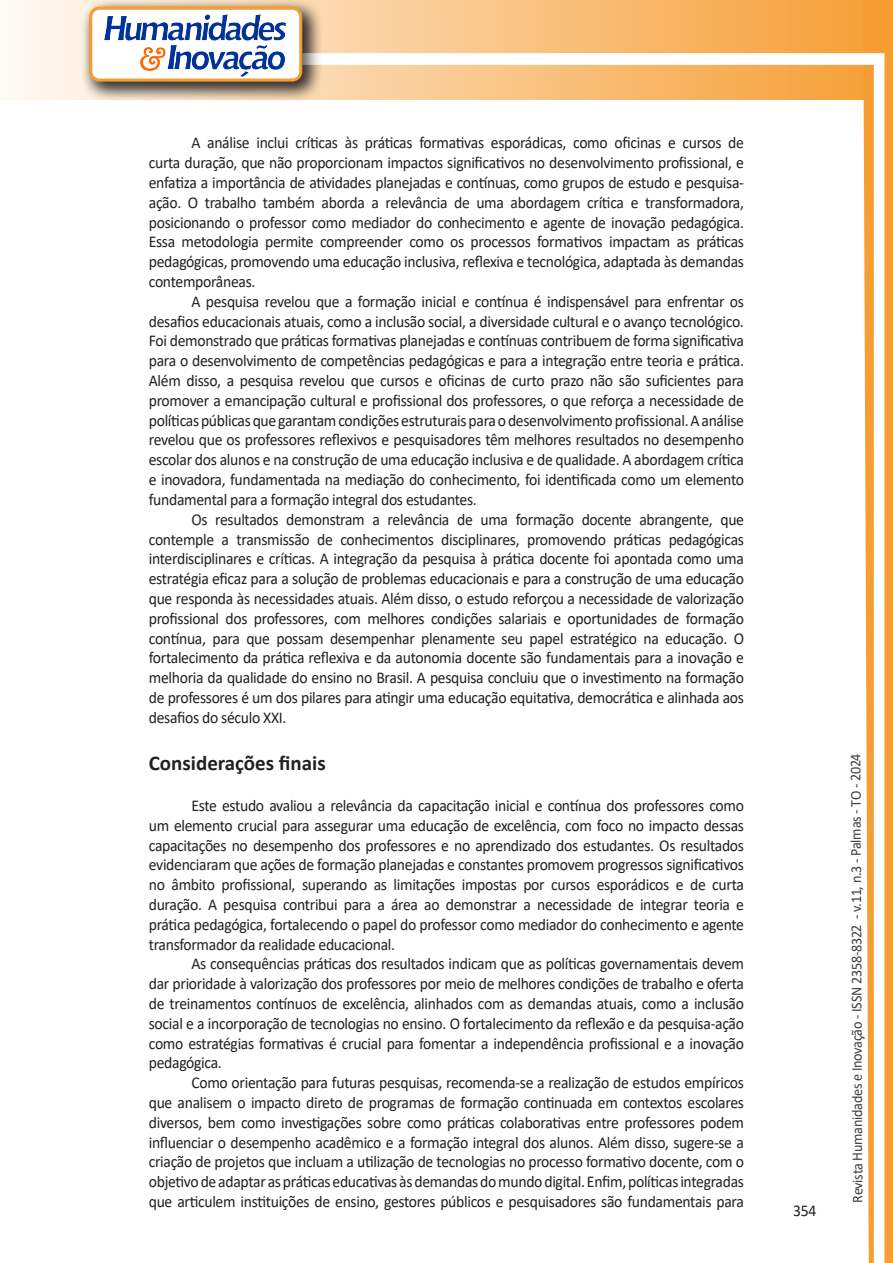
<style>
.page{position:relative;width:893px;height:1263px;background:#fff}
.page>*{position:absolute;margin:0;border:0;box-sizing:border-box;transform-origin:0 0}
.Titulo_2{font:700 21px "Calibri";color:#231f20}
.texto{font:16.5px/19.8px "Calibri";letter-spacing:-.02em;color:#231f20;text-align:justify;scale:.95 1}
.t1{font:15px "Calibri";letter-spacing:-.025em;color:#3e3e3f;scale:.95 1}
</style>
<div class="page">
<svg style="left:5px;top:0;width:858px;height:100px;background:#f9c484"></svg>
<div style="left:302px;top:53px;width:582px;height:12px;background:#fff;border:2px solid #fff"></div>
<svg style="left:863px;top:0;width:30px;height:1263px"></svg>
<div style="left:81px;top:0;width:241px;height:102px;background:#231f20;opacity:.75"></div>
<div style="left:91px;top:8px;width:210px;height:72px;background:#fff;border-radius:9px"></div>
<img style="left:104px;top:14px;width:181px;height:62px">
<div style="left:89px;top:7px;width:213px;height:75px;border:3px solid #f69e34;border-radius:9px"></div>
<p class="texto" style="left:149px;top:133px;width:628px;text-indent:43px">A análise inclui críticas às práticas formativas esporádicas, como oficinas e cursos de curta duração, que não proporcionam impactos significativos no desenvolvimento profissional, e enfatiza a importância de atividades planejadas e contínuas, como grupos de estudo e pesquisa&shy;ação. O trabalho também aborda a relevância de uma abordagem crítica e transformadora, posicionando o professor como mediador do conhecimento e agente de inovação pedagógica.<br>Essa metodologia permite compreender como os processos formativos impactam as práticas pedagógicas, promovendo uma educação inclusiva, reflexiva e tecnológica, adaptada às demandas contemporâneas.</p>
<p class="texto" style="left:149px;top:291px;width:628px;text-indent:43px">A pesquisa revelou que a formação inicial e contínua é indispensável para enfrentar os desafios educacionais atuais, como a inclusão social, a diversidade cultural e o avanço tecnológico.<br>Foi demonstrado que práticas formativas planejadas e contínuas contribuem de forma significativa para o desenvolvimento de competências pedagógicas e para a integração entre teoria e prática.<br>Além disso, a pesquisa revelou que cursos e oficinas de curto prazo não são suficientes para promover a emancipação cultural e profissional dos professores, o que reforça a necessidade de políticas públicas que garantam condições estruturais para o desenvolvimento profissional. A análise revelou que os professores reflexivos e pesquisadores têm melhores resultados no desempenho escolar dos alunos e na construção de uma educação inclusiva e de qualidade. A abordagem crítica e inovadora, fundamentada na mediação do conhecimento, foi identificada como um elemento fundamental para a formação integral dos estudantes.</p>
<p class="texto" style="left:149px;top:509px;width:628px;text-indent:43px">Os resultados demonstram a relevância de uma formação docente abrangente, que contemple a transmissão de conhecimentos disciplinares, promovendo práticas pedagógicas interdisciplinares e críticas. A integração da pesquisa à prática docente foi apontada como uma estratégia eficaz para a solução de problemas educacionais e para a construção de uma educação que responda às necessidades atuais. Além disso, o estudo reforçou a necessidade de valorização profissional dos professores, com melhores condições salariais e oportunidades de formação contínua, para que possam desempenhar plenamente seu papel estratégico na educação. O fortalecimento da prática reflexiva e da autonomia docente são fundamentais para a inovação e melhoria da qualidade do ensino no Brasil. A pesquisa concluiu que o investimento na formação de professores é um dos pilares para atingir uma educação equitativa, democrática e alinhada aos desafios do século XXI.</p>
<p class="Titulo_2" style="left:149px;top:748px;width:178px">Considerações finais</p>
<p class="texto" style="left:149px;top:795px;width:628px;text-indent:43px">Este estudo avaliou a relevância da capacitação inicial e contínua dos professores como um elemento crucial para assegurar uma educação de excelência, com foco no impacto dessas capacitações no desempenho dos professores e no aprendizado dos estudantes. Os resultados evidenciaram que ações de formação planejadas e constantes promovem progressos significativos no âmbito profissional, superando as limitações impostas por cursos esporádicos e de curta duração. A pesquisa contribui para a área ao demonstrar a necessidade de integrar teoria e prática pedagógica, fortalecendo o papel do professor como mediador do conhecimento e agente transformador da realidade educacional.</p>
<p class="texto" style="left:149px;top:953px;width:628px;text-indent:43px">As consequências práticas dos resultados indicam que as políticas governamentais devem dar prioridade à valorização dos professores por meio de melhores condições de trabalho e oferta de treinamentos contínuos de excelência, alinhados com as demandas atuais, como a inclusão social e a incorporação de tecnologias no ensino. O fortalecimento da reflexão e da pesquisa-ação como estratégias formativas é crucial para fomentar a independência profissional e a inovação pedagógica.</p>
<p class="texto" style="left:149px;top:1072px;width:628px;text-indent:43px">Como orientação para futuras pesquisas, recomenda-se a realização de estudos empíricos que analisem o impacto direto de programas de formação continuada em contextos escolares diversos, bem como investigações sobre como práticas colaborativas entre professores podem influenciar o desempenho acadêmico e a formação integral dos alunos. Além disso, sugere-se a criação de projetos que incluam a utilização de tecnologias no processo formativo docente, com o objetivo de adaptar as práticas educativas às demandas do mundo digital. Enfim, políticas integradas que articulem instituições de ensino, gestores públicos e pesquisadores são fundamentais para</p>
<p class="texto" style="left:793px;top:1200px;width:26px">354</p>
<p class="t1" style="left:846px;top:1203px;width:475px;rotate:-90deg">Revista Humanidades e Inovação - ISSN 2358-8322 - v.11, n.3 - Palmas - TO - 2024</p>
</div>
